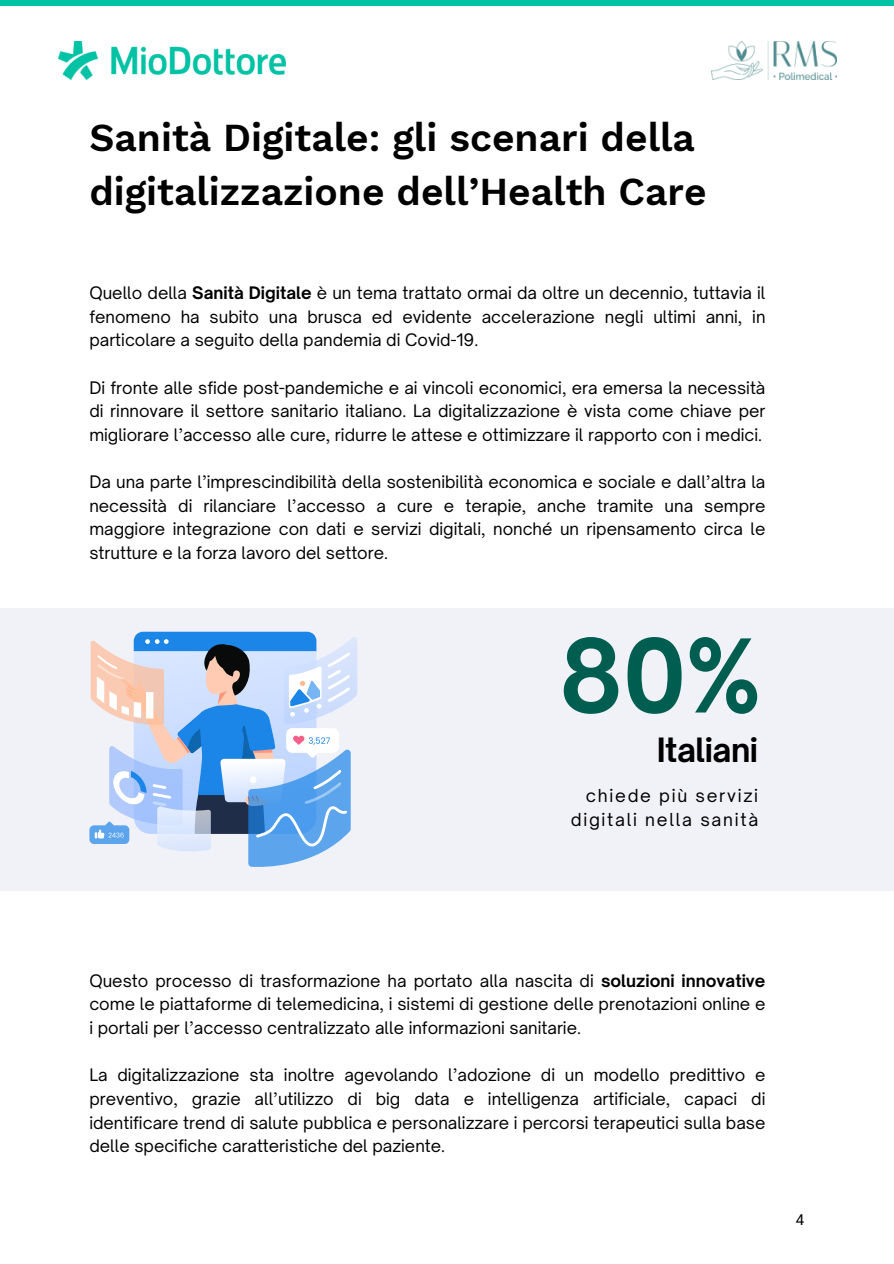
<style>
.page{position:relative;width:894px;height:1264px;background:#fff}
.page>*{position:absolute;margin:0;border:0;box-sizing:border-box;transform-origin:0 0}
.t1{font:700 97.05px "Open Sauce One";color:#005e51}
.t2{font:600 39px/54px "Work Sans";color:#000}
.t3{font:700 32.1px "Open Sauce One";letter-spacing:-.015em;color:#000}
.t4{font:17.1px/23.7px "Open Sauce One";letter-spacing:.1em;color:#000;text-align:right}
.t5{font:16.5px/23.7px "Open Sauce One";color:#000;text-align:justify}
.t6{font:15px "Roboto";color:#000}
.s1{font-weight:700}
</style>
<div class="page">
<div style="left:0;top:0;width:893px;height:6px;background:#00c3a5"></div>
<img style="left:59px;top:42px;width:226px;height:37px">
<div style="left:0;top:608px;width:893px;height:283px;background:#f1f1f8"></div>
<img style="left:711px;top:42px;width:125px;height:37px">
<svg style="left:89px;top:631px;width:268px;height:236px"></svg>
<p class="t2" style="left:89px;top:110px;width:618px">Sanità Digitale: gli scenari della digitalizzazione dell’Health Care</p>
<p class="t5" style="left:89px;top:281px;width:677px">Quello della <span class="s1">Sanità Digitale</span> è un tema trattato ormai da oltre un decennio, tuttavia il fenomeno ha subito una brusca ed evidente accelerazione negli ultimi anni, in particolare a seguito della pandemia di Covid-19.</p>
<p class="t5" style="left:89px;top:375px;width:677px">Di fronte alle sfide post-pandemiche e ai vincoli economici, era emersa la necessità di rinnovare il settore sanitario italiano. La digitalizzazione è vista come chiave per migliorare l’accesso alle cure, ridurre le attese e ottimizzare il rapporto con i medici.</p>
<h2 class="t5" style="left:89px;top:470px;width:677px">Da una parte l’imprescindibilità della sostenibilità economica e sociale e dall’altra la necessità di rilanciare l’accesso a cure e terapie, anche tramite una sempre maggiore integrazione con dati e servizi digitali, nonché un ripensamento circa le strutture e la forza lavoro del settore.</h2>
<p class="t1" style="left:558px;top:615px;width:204px">80%</p>
<p class="t3" style="left:656px;top:729px;width:103px">Italiani</p>
<h1 class="t4" style="left:570px;top:783px;width:189px">chiede più servizi digitali nella sanità</h1>
<h3 class="t5" style="left:89px;top:968px;width:677px">Questo processo di trasformazione ha portato alla nascita di <span class="s1">soluzioni innovative </span>come le piattaforme di telemedicina, i sistemi di gestione delle prenotazioni online e i portali per l’accesso centralizzato alle informazioni sanitarie.</h3>
<p class="t5" style="left:89px;top:1063px;width:677px">La digitalizzazione sta inoltre agevolando l’adozione di un modello predittivo e preventivo, grazie all’utilizzo di big data e intelligenza artificiale, capaci di identificare trend di salute pubblica e personalizzare i percorsi terapeutici sulla base delle specifiche caratteristiche del paziente.</p>
<p class="t6" style="left:795px;top:1211px;width:10px">4</p>
</div>
